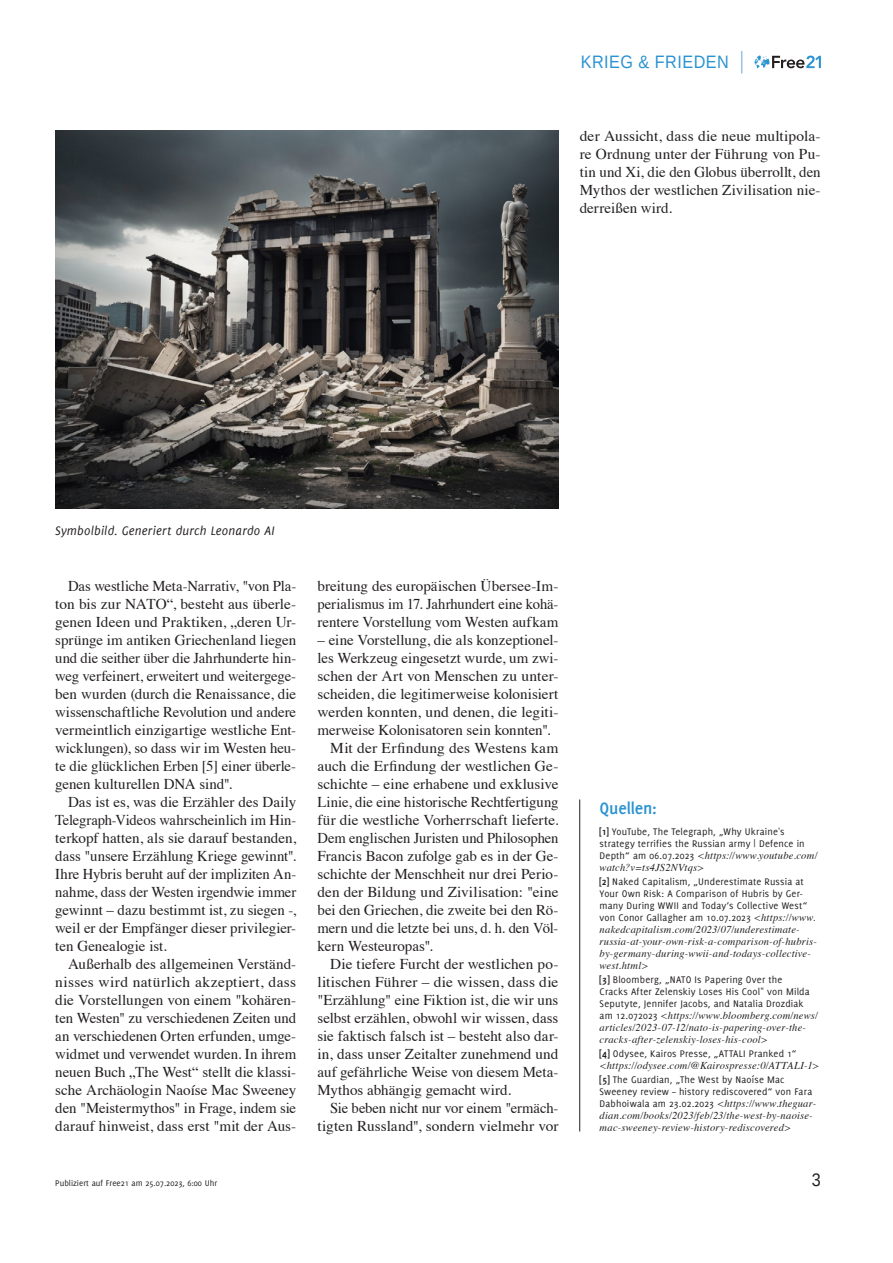
<style>
.page{position:relative;width:893px;height:1263px;background:#fff}
.page>*{position:absolute;margin:0;border:0;box-sizing:border-box;transform-origin:0 0}
.t1{font:18px "Liberation Sans";letter-spacing:.03em;color:#2b93d1;scale:.9 1}
.t2{font:700 18px "Delicious";letter-spacing:-.01em;color:#2b93d1}
.t3{font:18px "Liberation Sans";color:#231f20;scale:.9 1}
.t4{font:15px/18px "Times";color:#231f20;text-align:justify}
.t5{font:italic 13.5px "Delicious";letter-spacing:.015em;color:#231f20}
.t6{font:10.5px/12px "Delicious";letter-spacing:.015em;color:#231f20}
.t7{font:italic 10.5px/12px "Times";letter-spacing:.015em;color:#231f20}
.t8{font:9px "Delicious";color:#231f20}
.s1{font-weight:700}
.s2{font-family:"Delicious";font-style:normal}
.s3{font-family:"Times";font-style:italic}
</style>
<div class="page">
<svg style="left:755px;top:55px;width:66px;height:13px"></svg>
<svg style="left:741px;top:51px;width:1px;height:23px"></svg>
<img style="left:55px;top:131px;width:503px;height:377px">
<hr style="left:579px;top:799px;width:1px;height:332px;background:#231f20">
<p class="t1" style="left:581px;top:51px;width:166px">KRIEG &amp; FRIEDEN</p>
<p class="t4" style="left:580px;top:126px;width:242px">der Aussicht, dass die neue multipola&shy;re Ordnung unter der Führung von Pu&shy;tin und Xi, die den Globus überrollt, den Mythos der westlichen Zivilisation nie&shy;derreißen wird.</p>
<p class="t5" style="left:55px;top:523px;width:221px">Symbolbild. Generiert durch Leonardo AI</p>
<p class="t4" style="left:55px;top:576px;width:242px;text-indent:13px">Das westliche Meta-Narrativ, "von Pla&shy;ton bis zur NATO“, besteht aus überle&shy;genen Ideen und Praktiken, „deren Ur&shy;sprünge im antiken Griechenland liegen und die seither über die Jahrhunderte hin&shy;weg verfeinert, erweitert und weitergege&shy;ben wurden (durch die Renaissance, die wissenschaftliche Revolution und andere vermeintlich einzigartige westliche Ent&shy;wicklungen), so dass wir im Westen heu&shy;te die glücklichen Erben [5] einer überle&shy;genen kulturellen DNA sind".</p>
<p class="t4" style="left:55px;top:792px;width:242px;text-indent:13px">Das ist es, was die Erzähler des Daily Telegraph-Videos wahrscheinlich im Hin&shy;terkopf hatten, als sie darauf bestanden, dass "unsere Erzählung Kriege gewinnt".<br>Ihre Hybris beruht auf der impliziten An&shy;nahme, dass der Westen irgendwie immer gewinnt – dazu bestimmt ist, zu siegen -, weil er der Empfänger dieser privilegier&shy;ten Genealogie ist.</p>
<p class="t4" style="left:55px;top:954px;width:242px;text-indent:13px">Außerhalb des allgemeinen Verständ&shy;nisses wird natürlich akzeptiert, dass die Vorstellungen von einem "kohären&shy;ten Westen" zu verschiedenen Zeiten und an verschiedenen Orten erfunden, umge&shy;widmet und verwendet wurden. In ihrem neuen Buch „The West“ stellt die klassi&shy;sche Archäologin Naoíse Mac Sweeney den "Meistermythos" in Frage, indem sie darauf hinweist, dass erst "mit der Aus-</p>
<p class="t4" style="left:317px;top:576px;width:242px">breitung des europäischen Übersee-Im&shy;perialismus im 17. Jahrhundert eine kohä&shy;rentere Vorstellung vom Westen aufkam</p>
<p class="t4" style="left:317px;top:630px;width:242px">– eine Vorstellung, die als konzeptionel-</p>
<p class="t4" style="left:317px;top:648px;width:242px">les Werkzeug eingesetzt wurde, um zwi-</p>
<p class="t4" style="left:317px;top:666px;width:242px">schen der Art von Menschen zu unter-</p>
<p class="t4" style="left:317px;top:684px;width:242px">scheiden, die legitimerweise kolonisiert</p>
<p class="t4" style="left:317px;top:702px;width:242px">werden konnten, und denen, die legiti-</p>
<p class="t4" style="left:317px;top:720px;width:234px">merweise Kolonisatoren sein konnten".</p>
<p class="t4" style="left:330px;top:738px;width:230px">Mit der Erfindung des Westens kam</p>
<p class="t4" style="left:317px;top:756px;width:242px">auch die Erfindung der westlichen Ge-</p>
<p class="t4" style="left:317px;top:774px;width:242px">schichte – eine erhabene und exklusive</p>
<p class="t4" style="left:317px;top:792px;width:242px">Linie, die eine historische Rechtfertigung</p>
<p class="t4" style="left:317px;top:810px;width:242px">für die westliche Vorherrschaft lieferte.</p>
<p class="t4" style="left:317px;top:828px;width:242px">Dem englischen Juristen und Philosophen</p>
<p class="t4" style="left:317px;top:846px;width:242px">Francis Bacon zufolge gab es in der Ge-</p>
<p class="t4" style="left:317px;top:864px;width:242px">schichte der Menschheit nur drei Perio-</p>
<p class="t4" style="left:317px;top:882px;width:242px">den der Bildung und Zivilisation: "eine</p>
<p class="t4" style="left:317px;top:900px;width:242px">bei den Griechen, die zweite bei den Rö-</p>
<p class="t4" style="left:317px;top:918px;width:242px">mern und die letzte bei uns, d. h. den Völ-</p>
<p class="t4" style="left:317px;top:936px;width:117px">kern Westeuropas".</p>
<p class="t4" style="left:330px;top:954px;width:230px">Die tiefere Furcht der westlichen po-</p>
<p class="t4" style="left:317px;top:972px;width:242px">litischen Führer – die wissen, dass die</p>
<p class="t4" style="left:317px;top:990px;width:242px">"Erzählung" eine Fiktion ist, die wir uns</p>
<p class="t4" style="left:317px;top:1008px;width:242px">selbst erzählen, obwohl wir wissen, dass</p>
<p class="t4" style="left:317px;top:1026px;width:242px">sie faktisch falsch ist – besteht also dar-</p>
<p class="t4" style="left:317px;top:1044px;width:242px">in, dass unser Zeitalter zunehmend und</p>
<p class="t4" style="left:317px;top:1062px;width:242px">auf gefährliche Weise von diesem Meta-</p>
<p class="t4" style="left:317px;top:1080px;width:195px">Mythos abhängig gemacht wird.</p>
<p class="t4" style="left:330px;top:1098px;width:230px">Sie beben nicht nur vor einem "ermäch-</p>
<p class="t4" style="left:317px;top:1116px;width:242px">tigten Russland", sondern vielmehr vor</p>
<p class="t2" style="left:600px;top:798px;width:59px">Quellen:</p>
<p class="t6" style="left:600px;top:825px;width:207px"><span class="s1">[1]</span> YouTube, The Telegraph, „Why Ukraine's strategy terrifies the Russian army | Defence in</p>
<p class="t7" style="left:600px;top:849px;width:220px"><span class="s2">Depth“ am 06.07.2023</span> &lt;https://www.youtube.com/ watch?v=ts4JS2NVtqs&gt;</p>
<p class="t6" style="left:600px;top:875px;width:217px"><span class="s1">[2]</span> Naked Capitalism, „Underestimate Russia at Your Own Risk: A Comparison of Hubris by Ger&shy;many During WWII and Today’s Collective West“ von Conor Gallagher am 10.07.2023 <span class="s3">&lt;https://www.</span></p>
<p class="t7" style="left:600px;top:923px;width:219px">nakedcapitalism.com/2023/07/underestimate&shy;russia-at-your-own-risk-a-comparison-of-hubris&shy;by-germany-during-wwii-and-todays-collective&shy;west.html&gt;</p>
<p class="t6" style="left:600px;top:973px;width:212px"><span class="s1">[3]</span> Bloomberg, „NATO Is Papering Over the<br>Cracks After Zelenskiy Loses His Cool" von Milda<br>Seputyte, Jennifer Jacobs, and Natalia Drozdiak</p>
<p class="t7" style="left:600px;top:1009px;width:220px"><span class="s2">am 12.072023</span> &lt;https://www.bloomberg.com/news/ articles/2023-07-12/nato-is-papering-over-the&shy;cracks-after-zelenskiy-loses-his-cool&gt;</p>
<p class="t6" style="left:600px;top:1048px;width:198px"><span class="s1">[4]</span> Odysee, Kairos Presse, „ATTALI Pranked 1“</p>
<p class="t7" style="left:600px;top:1059px;width:221px">&lt;https://odysee.com/@Kairospresse:0/ATTALI-1&gt;</p>
<p class="t6" style="left:600px;top:1074px;width:218px"><span class="s1">[5]</span> The Guardian, „The West by Naoíse Mac<br>Sweeney review – history rediscovered“ von Fara<br>Dabhoiwala am 23.02.2023 <span class="s3">&lt;https://www.theguar-</span></p>
<p class="t7" style="left:600px;top:1109px;width:215px">dian.com/books/2023/feb/23/the-west-by-naoise&shy;mac-sweeney-review-history-rediscovered&gt;</p>
<p class="t8" style="left:55px;top:1177px;width:163px">Publiziert auf Free21 am 25.07.2023, 6:00 Uhr</p>
<p class="t3" style="left:812px;top:1168px;width:12px">3</p>
</div>
